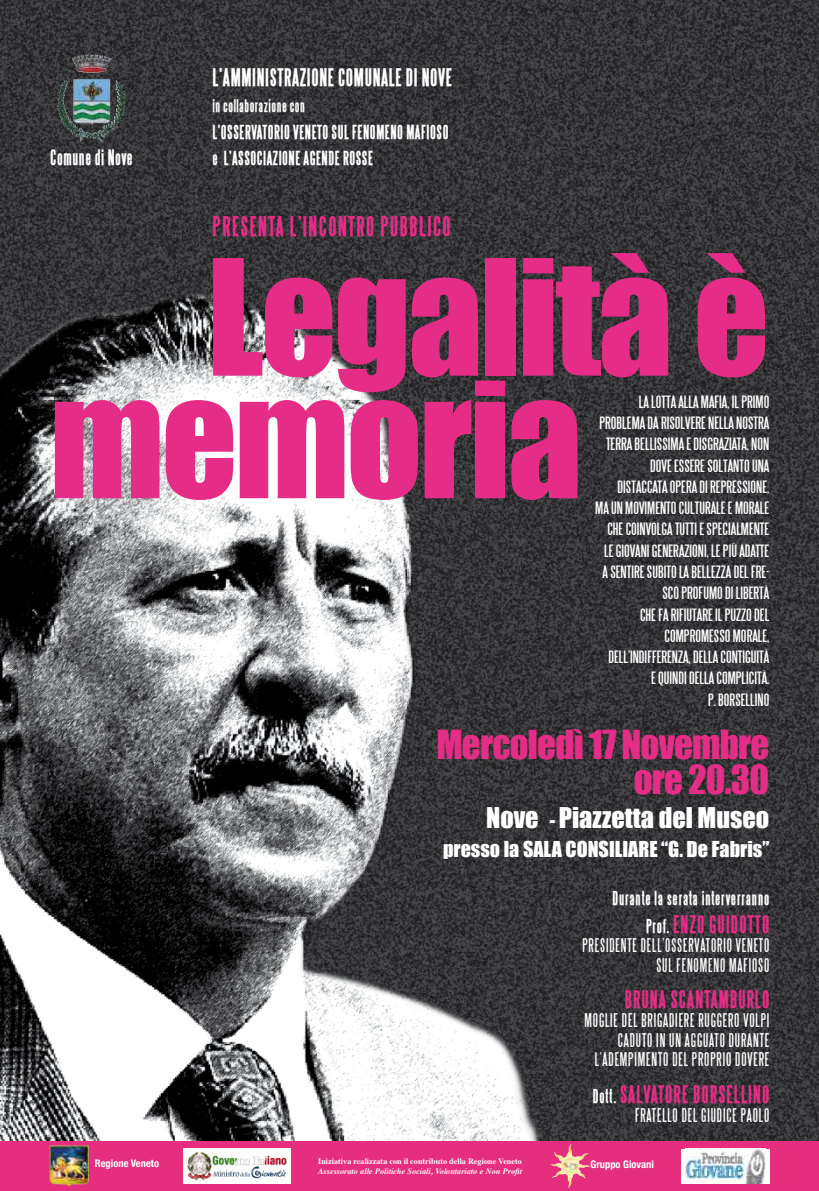
<style>
.page{position:relative;width:819px;height:1191px;background:#fff}
.page>*{position:absolute;margin:0;border:0;box-sizing:border-box;transform-origin:0 0}
.t1{font:148.75px "Impact";letter-spacing:-.02em;color:#e52d87}
.t2{font:36.75px "Impact";letter-spacing:-.02em;color:#e52d87}
.t3{font:26.25px "Impact";color:#fff}
.t4{font:700 24.5px "Steelfish";letter-spacing:.06em;color:#e52d87}
.t5{font:700 21.88px "Steelfish";letter-spacing:.05em;color:#e52d87}
.t6{font:700 21.88px "Steelfish";letter-spacing:.03em;color:#fff}
.t7{font:20.12px "Impact";color:#fff}
.t8{font:700 19.25px "Steelfish";letter-spacing:.03em;color:#fff}
.t9{font:700 17.5px "Steelfish";letter-spacing:.03em;color:#fff}
.t10{font:17.32px "Steelfish";letter-spacing:.05em;color:#fff}
.t11{font:700 17.32px "Steelfish";letter-spacing:.05em;color:#fff}
.t12{font:700 15.75px "Steelfish";letter-spacing:.03em;color:#fff}
.t13{font:15.58px/21.3px "Steelfish";color:#fff;text-align:right;scale:1.2 1}
.t14{font:700 condensed 10.5px "Helvetica Neue";color:#fff}
.t15{font:italic 700 8.22px "Times";color:#fff}
.t16{font:700 8.22px "Times";color:#fff}
.s1{font-size:20.12px}
.s2{font-size:17.32px;color:#fff}
</style>
<div class="page">
<img style="left:0;top:0;width:819px;height:1141px">
<div style="left:0;top:1141px;width:819px;height:50px;background:#e52e7e"></div>
<img style="left:62px;top:54px;width:50px;height:71px">
<img style="left:50px;top:1145px;width:39px;height:41px">
<div style="left:681px;top:1148px;width:88px;height:35px;background:#fff"></div>
<img style="left:686px;top:1148px;width:79px;height:35px">
<img style="left:550px;top:1144px;width:35px;height:44px">
<img style="left:183px;top:1148px;width:108px;height:35px">
<p class="t8" style="left:50px;top:146px;width:84px">Comune di Nove</p>
<p class="t6" style="left:212px;top:65px;width:241px">L’AMMINISTRAZIONE COMUNALE DI NOVE</p>
<p class="t12" style="left:212px;top:97px;width:94px">in collaborazione con</p>
<p class="t9" style="left:212px;top:122px;width:237px">L’OSSERVATORIO VENETO SUL FENOMENO MAFIOSO</p>
<p class="t9" style="left:212px;top:148px;width:162px">e L’ASSOCIAZIONE AGENDE ROSSE</p>
<p class="t4" style="left:212px;top:213px;width:239px">PRESENTA L’INCONTRO PUBBLICO</p>
<p class="t1" style="left:207px;top:202px;width:563px">Legalità è</p>
<p class="t1" style="left:50px;top:324px;width:534px">memoria</p>
<p class="t13" style="left:638px;top:391px;width:110px">LA LOTTA ALLA MAFIA, IL PRIMO</p>
<p class="t13" style="left:599px;top:412px;width:143px">PROBLEMA DA RISOLVERE NELLA NOSTRA</p>
<p class="t13" style="left:606px;top:434px;width:138px">TERRA BELLISSIMA E DISGRAZIATA, NON<br>DOVE ESSERE SOLTANTO UNA</p>
<p class="t13" style="left:617px;top:476px;width:128px">DISTACCATA OPERA DI REPRESSIONE,</p>
<p class="t13" style="left:595px;top:497px;width:146px">MA UN MOVIMENTO CULTURALE E MORALE<br>CHE COINVOLGA TUTTI E SPECIALMENTE</p>
<p class="t13" style="left:604px;top:540px;width:139px">LE GIOVANI GENERAZIONI, LE PIÙ ADATTE</p>
<p class="t13" style="left:602px;top:561px;width:140px">A SENTIRE SUBITO LA BELLEZZA DEL FRE-<br>SCO PROFUMO DI LIBERTÀ</p>
<p class="t13" style="left:640px;top:604px;width:109px">CHE FA RIFIUTARE IL PUZZO DEL</p>
<p class="t13" style="left:664px;top:625px;width:89px">COMPROMESSO MORALE,</p>
<p class="t13" style="left:608px;top:646px;width:136px">DELL’INDIFFERENZA, DELLA CONTIGUITÀ</p>
<p class="t13" style="left:651px;top:668px;width:100px">E QUINDI DELLA COMPLICITÀ.</p>
<p class="t13" style="left:708px;top:689px;width:53px">P. BORSELLINO</p>
<p class="t2" style="left:436px;top:716px;width:334px">Mercoledì 17 Novembre</p>
<p class="t2" style="left:633px;top:751px;width:137px">ore 20.30</p>
<p class="t3" style="left:486px;top:797px;width:285px">Nove <span class="s1">-</span> Piazzetta del Museo</p>
<p class="t7" style="left:443px;top:833px;width:328px">presso la SALA CONSILIARE “G. De Fabris”</p>
<p class="t14" style="left:95px;top:1157px;width:66px">Regione Veneto</p>
<p class="t16" style="left:318px;top:1153px;width:205px">Iniziativa realizzata con il contributo della Regione Veneto</p>
<p class="t15" style="left:318px;top:1163px;width:205px">Assessorato alle Politiche Sociali, Volontariato e Non Profit</p>
<p class="t11" style="left:612px;top:888px;width:158px">Durante la serata interverranno</p>
<p class="t5" style="left:646px;top:912px;width:125px"><span class="s2">Prof.</span> ENZO GUIDOTTO</p>
<p class="t10" style="left:582px;top:936px;width:188px">PRESIDENTE DELL’OSSERVATORIO VENETO</p>
<p class="t10" style="left:656px;top:955px;width:114px">SUL FENOMENO MAFIOSO</p>
<p class="t5" style="left:624px;top:987px;width:146px">BRUNA SCANTAMBURLO</p>
<p class="t10" style="left:584px;top:1011px;width:186px">MOGLIE DEL BRIGADIERE RUGGERO VOLPI</p>
<p class="t10" style="left:617px;top:1030px;width:153px">CADUTO IN UN AGGUATO DURANTE</p>
<p class="t10" style="left:594px;top:1050px;width:176px">L’ADEMPIMENTO DEL PROPRIO DOVERE</p>
<p class="t5" style="left:593px;top:1081px;width:178px"><span class="s2">Dott.</span> SALVATORE BORSELLINO</p>
<p class="t10" style="left:635px;top:1105px;width:136px">FRATELLO DEL GIUDICE PAOLO</p>
<p class="t14" style="left:590px;top:1157px;width:65px">Gruppo Giovani</p>
</div>
